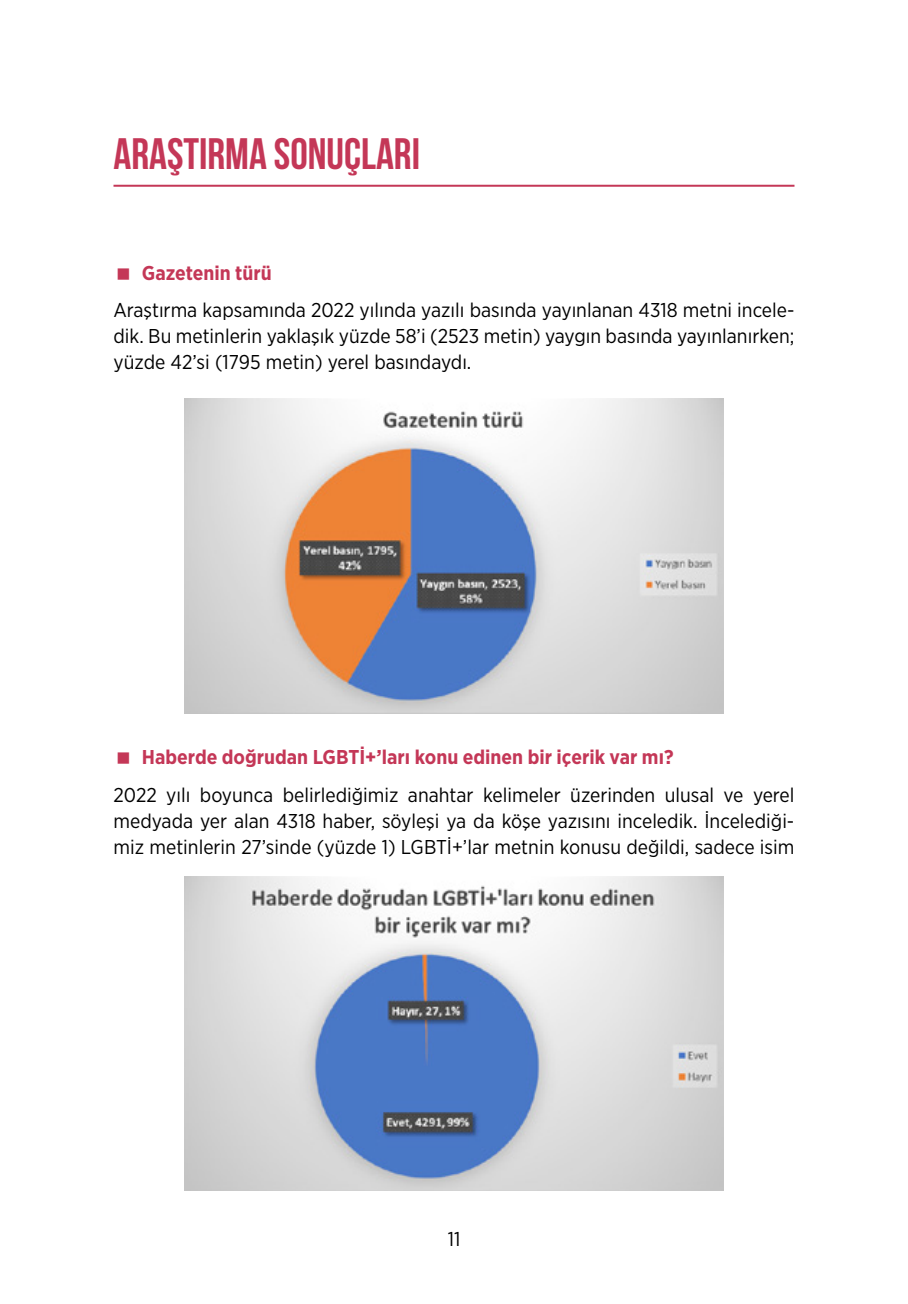
<style>
.page{position:relative;width:908px;height:1304px;background:#fff}
.page>*{position:absolute;margin:0;border:0;box-sizing:border-box;transform-origin:0 0}
.t1{font:700 44px "Bebas Neue";color:#c43757}
.t2{font:20px/26px "Gotham Narrow";color:#000;text-align:justify}
.t3{font:700 20px "Gotham Narrow";color:#c43757}
</style>
<div class="page">
<hr style="left:113px;top:185px;width:681px;height:2px;background:#c43757">
<img style="left:184px;top:399px;width:539px;height:314px">
<img style="left:184px;top:876px;width:539px;height:315px">
<h1 class="t1" style="left:113px;top:130px;width:308px">ARAŞTIRMA SONUÇLARI</h1>
<p class="t3" style="left:142px;top:260px;width:131px">Gazetenin türü</p>
<p class="t2" style="left:113px;top:297px;width:682px">Araştırma kapsamında 2022 yılında yazılı basında yayınlanan 4318 metni incele&shy;dik. Bu metinlerin yaklaşık yüzde 58’i (2523 metin) yaygın basında yayınlanırken; yüzde 42’si (1795 metin) yerel basındaydı.</p>
<p class="t3" style="left:142px;top:744px;width:533px">Haberde doğrudan LGBTİ+’ları konu edinen bir içerik var mı?</p>
<p class="t2" style="left:113px;top:781px;width:682px">2022 yılı boyunca belirlediğimiz anahtar kelimeler üzerinden ulusal ve yerel medyada yer alan 4318 haber, söyleşi ya da köşe yazısını inceledik. İncelediği&shy;miz metinlerin 27’sinde (yüzde 1) LGBTİ+’lar metnin konusu değildi, sadece isim</p>
<p class="t2" style="left:447px;top:1226px;width:14px">11</p>
</div>
